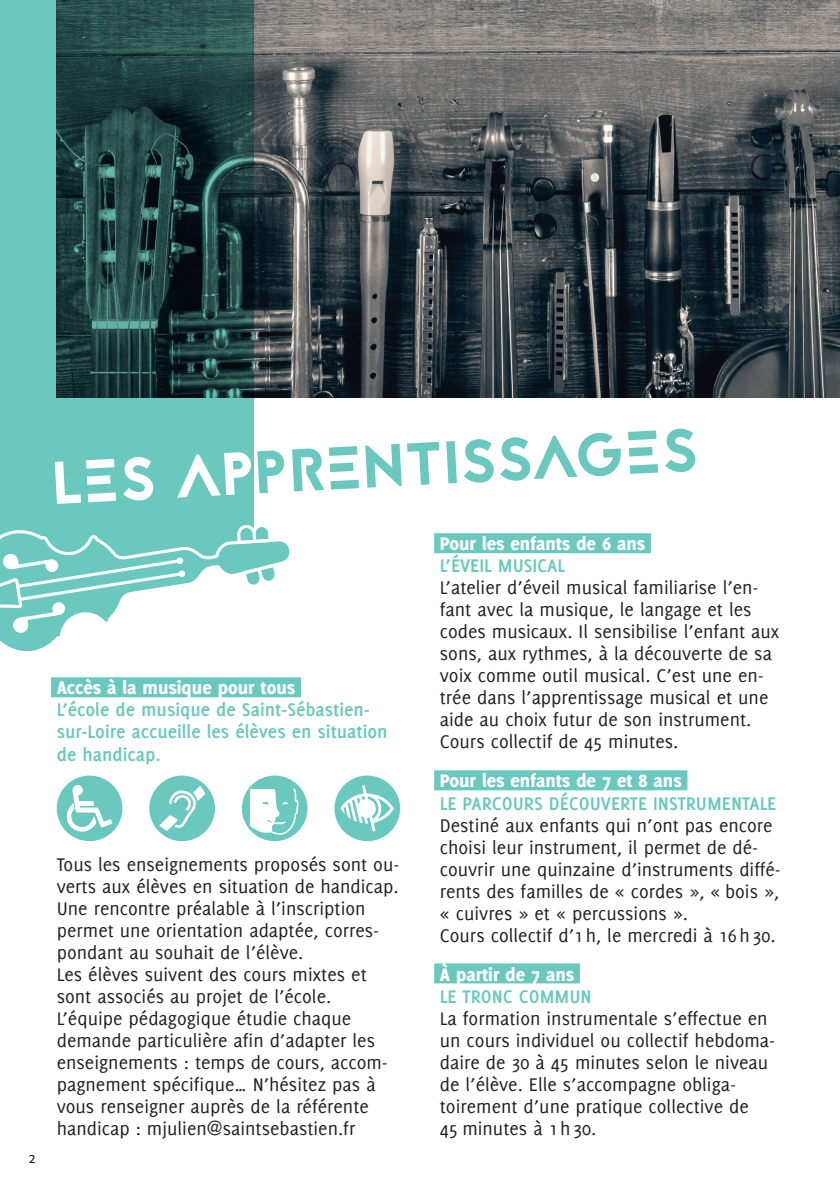
<style>
.page{position:relative;width:840px;height:1191px;background:#fff}
.page>*{position:absolute;margin:0;border:0;box-sizing:border-box;transform-origin:0 0}
.t1{font:60px "Jaapokkisubtract";color:#6bc8be}
.t2{font:20px/22px "Delicious";color:#231f20}
.t3{font:700 20px/22px "Delicious";color:#6bc8be}
.t4{font:800 20px "Delicious";color:#fff}
.t5{font:16px "Delicious";color:#231f20}
.s1{color:#fff}
</style>
<div class="page">
<img style="left:292px;top:0;width:547px;height:397px">
<svg style="left:0;top:0;width:292px;height:523px"></svg>
<svg style="left:0;top:523px;width:290px;height:129px"></svg>
<div style="left:51px;top:677px;width:250px;height:20px;background:#6bc8be"></div>
<div style="left:57px;top:775px;width:65px;height:66px;background:#6bc8be;border-radius:50%"></div>
<svg style="left:66px;top:785px;width:46px;height:47px"></svg>
<div style="left:149px;top:775px;width:66px;height:66px;background:#6bc8be;border-radius:50%"></div>
<svg style="left:159px;top:786px;width:46px;height:44px"></svg>
<div style="left:242px;top:775px;width:65px;height:66px;background:#6bc8be;border-radius:50%"></div>
<svg style="left:250px;top:788px;width:49px;height:47px"></svg>
<div style="left:334px;top:775px;width:66px;height:66px;background:#6bc8be;border-radius:50%"></div>
<svg style="left:340px;top:785px;width:53px;height:46px"></svg>
<div style="left:434px;top:533px;width:216px;height:20px;background:#6bc8be"></div>
<div style="left:434px;top:770px;width:253px;height:20px;background:#6bc8be"></div>
<div style="left:434px;top:963px;width:145px;height:20px;background:#6bc8be"></div>
<p class="t5" style="left:28px;top:1148px;width:9px">2</p>
<h1 class="t1" style="left:50px;top:442px;width:647px;rotate:-3deg"><span class="s1">LES AP</span>PRENTISSAGES</h1>
<p class="t4" style="left:57px;top:676px;width:240px">Accès à la musique pour tous</p>
<p class="t3" style="left:57px;top:698px;width:332px">L’école de musique de Saint-Sébastien&shy;sur-Loire accueille les élèves en situation de handicap.</p>
<p class="t2" style="left:57px;top:852px;width:344px">Tous les enseignements proposés sont ou&shy;verts aux élèves en situation de handicap.<br>Une rencontre préalable à l’inscription permet une orientation adaptée, corres&shy;pondant au souhait de l’élève.<br>Les élèves suivent des cours mixtes et sont associés au projet de l’école.<br>L’équipe pédagogique étudie chaque demande particulière afin d’adapter les enseignements : temps de cours, accom&shy;pagnement spécifique… N’hésitez pas à vous renseigner auprès de la référente handicap : mjulien@saintsebastien.fr</p>
<p class="t4" style="left:439px;top:532px;width:207px">Pour les enfants de 6 ans</p>
<p class="t3" style="left:439px;top:554px;width:127px">L’ÉVEIL MUSICAL</p>
<p class="t2" style="left:439px;top:576px;width:341px">L’atelier d’éveil musical familiarise l’en&shy;fant avec la musique, le langage et les codes musicaux. Il sensibilise l’enfant aux sons, aux rythmes, à la découverte de sa voix comme outil musical. C’est une en&shy;trée dans l’apprentissage musical et une aide au choix futur de son instrument.<br>Cours collectif de 45 minutes.</p>
<p class="t4" style="left:439px;top:769px;width:243px">Pour les enfants de 7 et 8 ans</p>
<p class="t3" style="left:439px;top:791px;width:338px">LE PARCOURS DÉCOUVERTE INSTRUMENTALE</p>
<p class="t2" style="left:439px;top:813px;width:342px">Destiné aux enfants qui n’ont pas encore choisi leur instrument, il permet de dé&shy;couvrir une quinzaine d’instruments diffé&shy;rents des familles de « cordes », « bois », « cuivres » et « percussions ».<br>Cours collectif d’1h, le mercredi à 16h30.</p>
<p class="t4" style="left:439px;top:962px;width:136px">À partir de 7 ans</p>
<p class="t3" style="left:439px;top:984px;width:153px">LE TRONC COMMUN</p>
<p class="t2" style="left:439px;top:1006px;width:337px">La formation instrumentale s’effectue en un cours individuel ou collectif hebdoma&shy;daire de 30 à 45 minutes selon le niveau de l’élève. Elle s’accompagne obliga&shy;toirement d’une pratique collective de<br>45 minutes à 1h30.</p>
</div>
